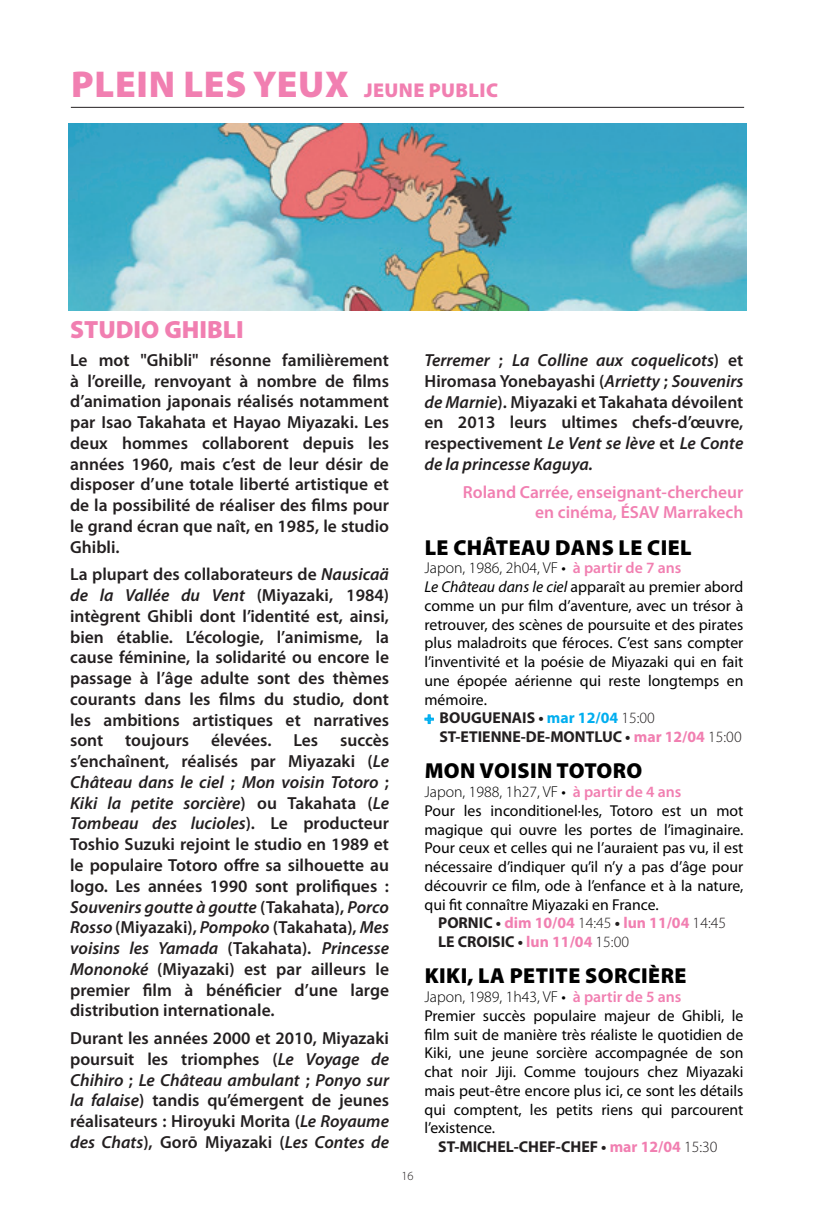
<style>
.page{position:relative;width:815px;height:1205px;background:#fff}
.page>*{position:absolute;margin:0;border:0;box-sizing:border-box;transform-origin:0 0}
.t1{font:900 37.5px "Myriad Pro";letter-spacing:.02em;color:#f17fb1}
.t2{font:900 25px "Myriad Pro";color:#f17fb1}
.t3{font:900 21.75px "Myriad Pro";letter-spacing:.02em;color:#000}
.t4{font:600 17.5px/20.8px "Myriad Pro";color:#231f20;text-align:justify}
.t5{font:600 17.5px/20.8px "Myriad Pro";color:#f17fb1;text-align:right}
.t6{font:15.75px/18.8px "Myriad Pro";color:#000;text-align:justify}
.t7{font:700 15.75px "Myriad Pro";color:#231f20}
.t8{font:300 15.75px "Myriad Pro";color:#000}
.t9{font:700 15.75px "Myriad Pro";color:#f17fb1}
.t10{font:300 12.5px "Myriad Pro";color:#231f20}
.s1{font-size:20px}
.s2{font-style:italic}
.s3{font-weight:400}
.s4{font-weight:600;color:#f17fb1}
.s5{font-weight:900;color:#00aeef}
.s6{color:#00aeef}
.s7{font-weight:300}
.s8{color:#f17fb1}
.s9{color:#231f20}
.s10{font-weight:300;color:#231f20}
</style>
<div class="page">
<hr style="left:71px;top:107px;width:673px;height:1px;background:#231f20">
<img style="left:68px;top:124px;width:679px;height:186px">
<p class="t1" style="left:71px;top:59px;width:428px">PLEIN LES YEUX <span class="s1">JEUNE PUBLIC</span></p>
<p class="t2" style="left:70px;top:313px;width:175px">STUDIO GHIBLI</p>
<p class="t4" style="left:70px;top:349px;width:320px">Le mot "Ghibli" résonne familièrement à l’oreille, renvoyant à nombre de films d’animation japonais réalisés notamment par Isao Takahata et Hayao Miyazaki. Les deux hommes collaborent depuis les années 1960, mais c’est de leur désir de disposer d’une totale liberté artistique et de la possibilité de réaliser des films pour le grand écran que naît, en 1985, le studio Ghibli.</p>
<p class="t4" style="left:70px;top:564px;width:320px">La plupart des collaborateurs de <span class="s2">Nausicaä de la Vallée du Vent</span> (Miyazaki, 1984) intègrent Ghibli dont l’identité est, ainsi, bien établie. L’écologie, l’animisme, la cause féminine, la solidarité ou encore le passage à l’âge adulte sont des thèmes courants dans les films du studio, dont les ambitions artistiques et narratives sont</p>
<p class="t4" style="left:125px;top:730px;width:148px">toujours élevées.</p>
<p class="t4" style="left:293px;top:730px;width:26px">Les</p>
<p class="t4" style="left:70px;top:730px;width:320px;text-indent:270px">succès s’enchaînent, réalisés par Miyazaki (<span class="s2">Le Château dans le ciel</span> ; <span class="s2">Mon voisin Totoro</span> ; <span class="s2">Kiki la petite sorcière</span>) ou Takahata (<span class="s2">Le Tombeau des lucioles</span>). Le producteur Toshio Suzuki rejoint le studio en 1989 et le populaire Totoro offre sa silhouette au logo. Les années 1990 sont prolifiques :<br><span class="s2">Souvenirs goutte à goutte</span> (Takahata), <span class="s2">Porco Rosso</span> (Miyazaki), <span class="s2">Pompoko</span> (Takahata), <span class="s2">Mes voisins les Yamada</span> (Takahata). <span class="s2">Princesse Mononoké</span> (Miyazaki) est par ailleurs le premier film à bénéficier d’une large distribution internationale.</p>
<p class="t4" style="left:70px;top:1027px;width:320px">Durant les années 2000 et 2010, Miyazaki poursuit les triomphes (<span class="s2">Le Voyage de Chihiro</span> ; <span class="s2">Le Château ambulant</span> ; <span class="s2">Ponyo sur la falaise</span>) tandis qu’émergent de jeunes réalisateurs : Hiroyuki Morita (<span class="s2">Le Royaume des Chats</span>), Gorō Miyazaki (<span class="s2">Les Contes de</span></p>
<p class="t10" style="left:401px;top:1168px;width:14px">16</p>
<p class="t4" style="left:424px;top:349px;width:320px"><span class="s2">Terremer</span> ; <span class="s2">La Colline aux coquelicots</span>) et Hiromasa Yonebayashi (<span class="s2">Arrietty</span> ; <span class="s2">Souvenirs de Marnie</span>). Miyazaki et Takahata dévoilent en 2013 leurs ultimes chefs-d’œuvre, respectivement <span class="s2">Le Vent se lève</span> et <span class="s2">Le Conte de la princesse Kaguya.</span></p>
<p class="t5" style="left:463px;top:481px;width:282px">Roland Carrée, enseignant-chercheur en cinéma, ÉSAV Marrakech</p>
<p class="t3" style="left:425px;top:533px;width:269px">LE CHÂTEAU DANS LE CIEL</p>
<p class="t8" style="left:424px;top:559px;width:258px">Japon, 1986, 2h04, VF <span class="s3">•</span> <span class="s4">à partir de 7 ans</span></p>
<p class="t6" style="left:424px;top:577px;width:320px"><span class="s2">Le Château dans le ciel</span> apparaît au premier abord comme un pur film d’aventure, avec un trésor à retrouver, des scènes de poursuite et des pirates plus maladroits que féroces. C’est sans compter l’inventivité et la poésie de Miyazaki qui en fait une épopée aérienne qui reste longtemps en mémoire.</p>
<p class="t7" style="left:424px;top:708px;width:232px"><span class="s5">+</span> BOUGUENAIS • <span class="s6">mar 12/04</span> <span class="s7">15:00</span></p>
<p class="t7" style="left:439px;top:726px;width:304px">ST-ETIENNE-DE-MONTLUC • <span class="s8">mar 12/04</span> <span class="s7">15:00</span></p>
<p class="t3" style="left:425px;top:756px;width:219px">MON VOISIN TOTORO</p>
<p class="t8" style="left:424px;top:782px;width:258px">Japon, 1988, 1h27, VF <span class="s3">•</span> <span class="s4">à partir de 4 ans</span></p>
<p class="t6" style="left:424px;top:801px;width:320px">Pour les inconditionel·les, Totoro est un mot magique qui ouvre les portes de l’imaginaire.<br>Pour ceux et celles qui ne l’auraient pas vu, il est nécessaire d’indiquer qu’il n’y a pas d’âge pour découvrir ce film, ode à l’enfance et à la nature, qui fit connaître Miyazaki en France.</p>
<p class="t9" style="left:438px;top:913px;width:289px"><span class="s9">PORNIC •</span> dim 10/04 <span class="s10">14:45</span> <span class="s9">•</span> lun 11/04 <span class="s10">14:45</span></p>
<p class="t7" style="left:438px;top:931px;width:192px">LE CROISIC • <span class="s8">lun 11/04</span> <span class="s7">15:00</span></p>
<p class="t3" style="left:425px;top:961px;width:263px">KIKI, LA PETITE SORCIÈRE</p>
<p class="t8" style="left:424px;top:987px;width:258px">Japon, 1989, 1h43, VF <span class="s3">•</span> <span class="s4">à partir de 5 ans</span></p>
<p class="t6" style="left:424px;top:1006px;width:320px">Premier succès populaire majeur de Ghibli, le film suit de manière très réaliste le quotidien de Kiki, une jeune sorcière accompagnée de son chat noir Jiji. Comme toujours chez Miyazaki mais peut-être encore plus ici, ce sont les détails qui comptent, les petits riens qui parcourent l’existence.</p>
<p class="t7" style="left:438px;top:1136px;width:281px">ST-MICHEL-CHEF-CHEF • <span class="s8">mar 12/04</span> <span class="s7">15:30</span></p>
</div>
